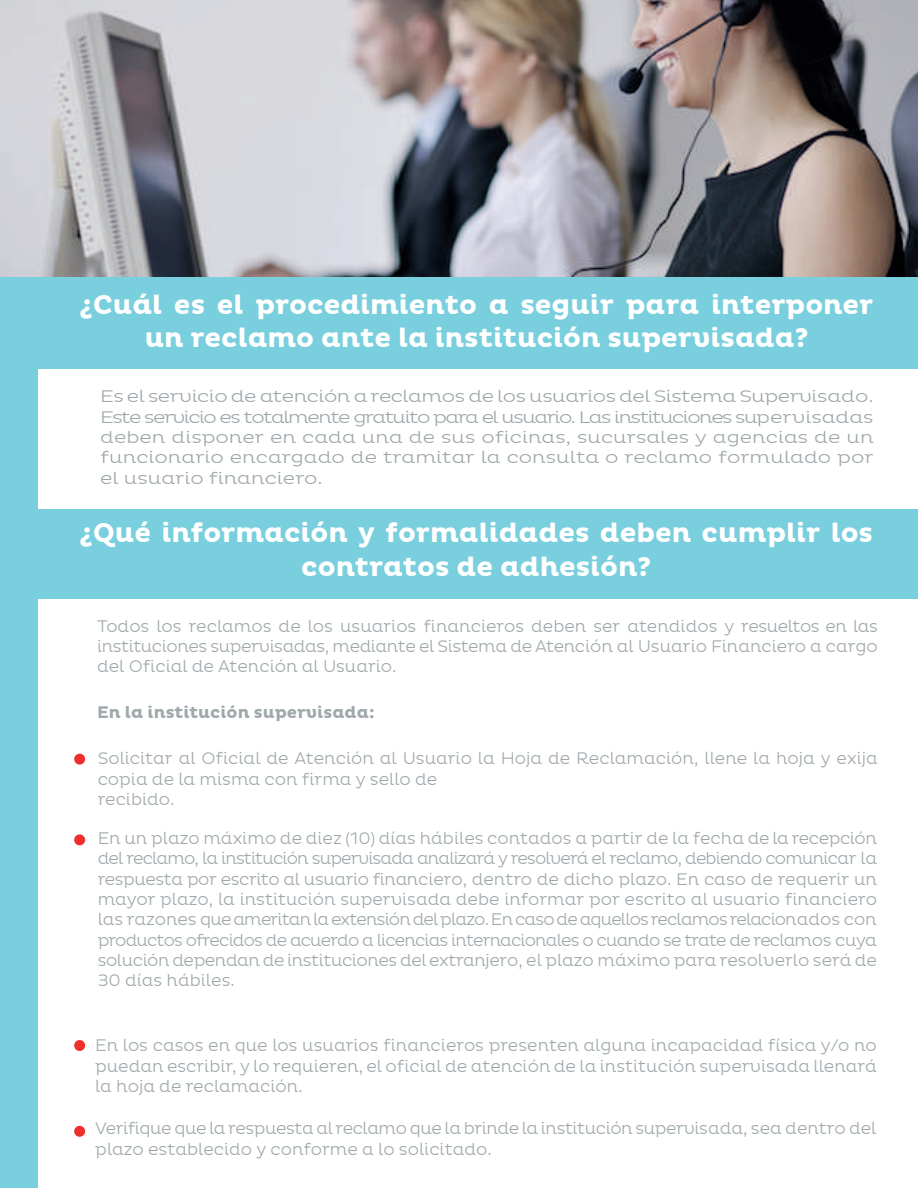
<style>
.page{position:relative;width:918px;height:1188px;background:#fff}
.page>*{position:absolute;margin:0;border:0;box-sizing:border-box;transform-origin:0 0}
.t1{font:700 27.6px/33.2px "Pluto";color:#fff;text-align:center}
.t2{font:300 16.95px/20.4px "Pluto";color:#9fa8ab;text-align:justify}
.t3{font:300 16.95px/20.4px "Pluto";color:#9fa8ab;text-align:justify;scale:1.18 1}
.t4{font:300 16.95px/20.4px "Pluto";letter-spacing:-.025em;color:#9fa8ab}
.t5{font:700 16.95px "Pluto";color:#9fa8ab}
</style>
<div class="page">
<img style="left:0;top:0;width:918px;height:277px">
<div style="left:0;top:277px;width:918px;height:92px;background:#79cfdd"></div>
<div style="left:0;top:509px;width:918px;height:89px;background:#79cfdd"></div>
<div style="left:74px;top:754px;width:11px;height:11px;background:#ee2f2c;border-radius:50%"></div>
<div style="left:74px;top:834px;width:11px;height:11px;background:#ee2f2c;border-radius:50%"></div>
<div style="left:74px;top:1126px;width:11px;height:11px;background:#ee2f2c;border-radius:50%"></div>
<div style="left:74px;top:1040px;width:11px;height:11px;background:#ee2f2c;border-radius:50%"></div>
<div style="left:0;top:277px;width:38px;height:911px;background:#79cfdd"></div>
<h1 class="t1" style="left:80px;top:287px;width:795px">¿Cuál es el procedimiento a seguir para interponer un reclamo ante la institución supervisada?</h1>
<p class="t3" style="left:100px;top:386px;width:657px">Es el servicio de atención a reclamos de los usuarios del Sistema Supervisado.<br>Este servicio es totalmente gratuito para el usuario. Las instituciones supervisadas deben disponer en cada una de sus oficinas, sucursales y agencias de un funcionario encargado de tramitar la consulta o reclamo formulado por el usuario financiero.</p>
<h1 class="t1" style="left:80px;top:516px;width:795px">¿Qué información y formalidades deben cumplir los contratos de adhesión?</h1>
<p class="t2" style="left:97px;top:615px;width:782px">Todos los reclamos de los usuarios financieros deben ser atendidos y resueltos en las instituciones supervisadas, mediante el Sistema de Atención al Usuario Financiero a cargo del Oficial de Atención al Usuario.</p>
<p class="t5" style="left:97px;top:703px;width:279px">En la institución supervisada:</p>
<p class="t2" style="left:98px;top:748px;width:782px;text-align:left">Solicitar al Oficial de Atención al Usuario la Hoja de Reclamación, llene la hoja y exija copia de la misma con firma y sello de<br>recibido.</p>
<p class="t2" style="left:98px;top:828px;width:781px">En un plazo máximo de diez (10) días hábiles contados a partir de la fecha de la recepción del reclamo, la institución supervisada analizará y resolverá el reclamo, debiendo comunicar la respuesta por escrito al usuario financiero, dentro de dicho plazo. En caso de requerir un mayor plazo, la institución supervisada debe informar por escrito al usuario financiero las razones que ameritan la extensión del plazo. En caso de aquellos reclamos relacionados con productos ofrecidos de acuerdo a licencias internacionales o cuando se trate de reclamos cuya solución dependan de instituciones del extranjero, el plazo máximo para resolverlo será de 30 días hábiles.</p>
<p class="t2" style="left:95px;top:1035px;width:783px">En los casos en que los usuarios financieros presenten alguna incapacidad física y/o no puedan escribir, y lo requieren, el oficial de atención de la institución supervisada llenará la hoja de reclamación.</p>
<p class="t4" style="left:95px;top:1118px;width:783px">Verifique que la respuesta al reclamo que la brinde la institución supervisada, sea dentro del plazo establecido y conforme a lo solicitado.</p>
</div>
